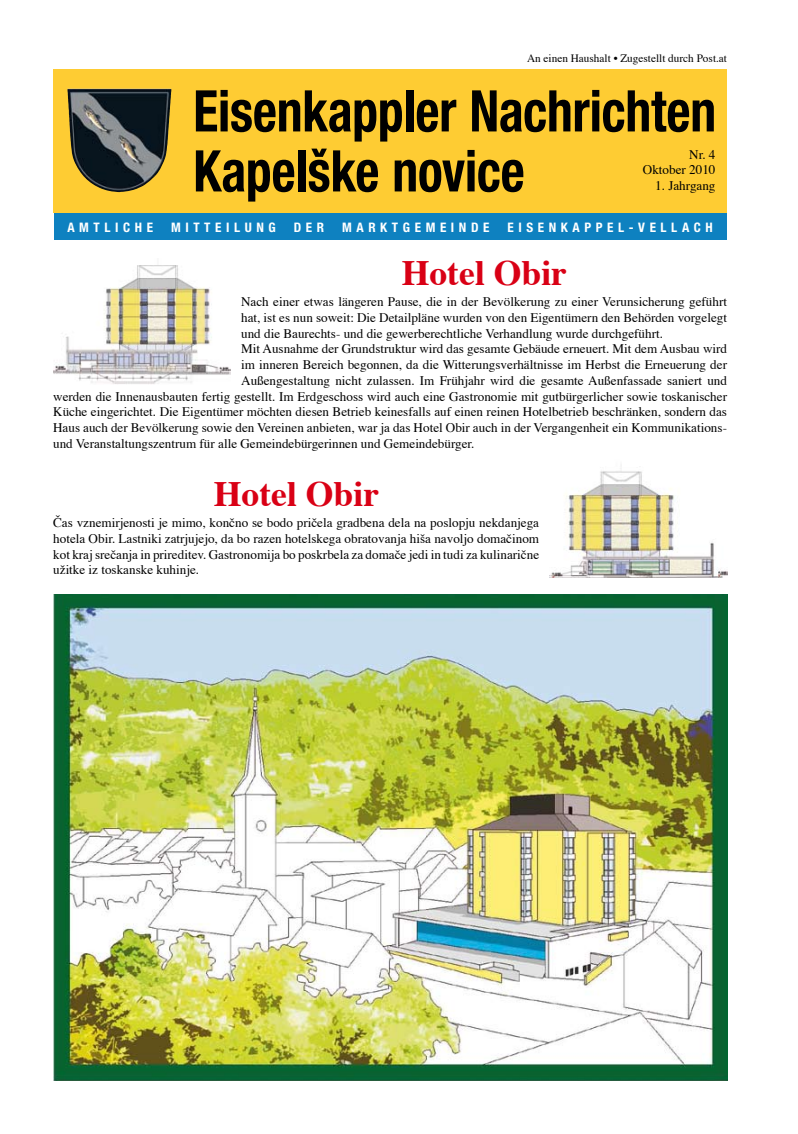
<style>
.page{position:relative;width:798px;height:1134px;background:#fff}
.page>*{position:absolute;margin:0;border:0;box-sizing:border-box;transform-origin:0 0}
.t1{font:700 condensed 57.5px/60px "Helvetica Neue";letter-spacing:-.005em;color:#000;scale:.9 1}
.t2{font:700 35.62px "Times CE";color:#d90015}
.t3{font:13.12px/15.8px "Times CE";color:#000;text-align:right}
.t4{font:700 condensed 13.12px "Helvetica Neue";letter-spacing:.35em;color:#fff}
.t5{font:11.25px "Times CE";color:#000}
</style>
<div class="page">
<div style="left:54px;top:211px;width:672px;height:29px;background:#0e81c0"></div>
<div style="left:53px;top:69px;width:673px;height:143px;background:#fecc33"></div>
<img style="left:67px;top:89px;width:104px;height:103px">
<img style="left:549px;top:465px;width:177px;height:112px">
<img style="left:53px;top:265px;width:177px;height:119px">
<img style="left:53px;top:594px;width:673px;height:487px">
<p class="t5" style="left:527px;top:51px;width:201px">An einen Haushalt • Zugestellt durch Post.at</p>
<h1 class="t1" style="left:193px;top:80px;width:582px">Eisenkappler Nachrichten<br>Kapelške novice</h1>
<p class="t3" style="left:642px;top:147px;width:74px">Nr. 4<br>Oktober 2010</p>
<p class="t3" style="left:655px;top:179px;width:62px">1. Jahrgang</p>
<p class="t4" style="left:67px;top:219px;width:87px">AMTLICHE</p>
<p class="t4" style="left:171px;top:219px;width:106px">MITTEILUNG</p>
<p class="t4" style="left:294px;top:219px;width:32px">DER</p>
<p class="t4" style="left:342px;top:219px;width:149px">MARKTGEMEINDE</p>
<p class="t4" style="left:507px;top:219px;width:207px">EISENKAPPEL-VELLACH</p>
<h2 class="t2" style="left:401px;top:250px;width:167px">Hotel Obir</h2>
<p class="t3" style="left:241px;top:295px;width:487px">Nach einer etwas längeren Pause, die in der Bevölkerung zu einer Verunsicherung geführt</p>
<p class="t3" style="left:241px;top:310px;width:487px">hat, ist es nun soweit: Die Detailpläne wurden von den Eigentümern den Behörden vorgelegt</p>
<p class="t3" style="left:241px;top:326px;width:423px">und die Baurechts- und die gewerberechtliche Verhandlung wurde durchgeführt.</p>
<p class="t3" style="left:241px;top:342px;width:487px">Mit Ausnahme der Grundstruktur wird das gesamte Gebäude erneuert. Mit dem Ausbau wird</p>
<p class="t3" style="left:241px;top:358px;width:487px">im inneren Bereich begonnen, da die Witterungsverhältnisse im Herbst die Erneuerung der</p>
<p class="t3" style="left:241px;top:373px;width:487px">Außengestaltung nicht zulassen. Im Frühjahr wird die gesamte Außenfassade saniert und</p>
<p class="t3" style="left:53px;top:389px;width:675px">werden die Innenausbauten fertig gestellt. Im Erdgeschoss wird auch eine Gastronomie mit gutbürgerlicher sowie toskanischer</p>
<p class="t3" style="left:53px;top:405px;width:675px">Küche eingerichtet. Die Eigentümer möchten diesen Betrieb keinesfalls auf einen reinen Hotelbetrieb beschränken, sondern das</p>
<p class="t3" style="left:53px;top:421px;width:675px">Haus auch der Bevölkerung sowie den Vereinen anbieten, war ja das Hotel Obir auch in der Vergangenheit ein Kommunikations-</p>
<p class="t3" style="left:53px;top:436px;width:422px">und Veranstaltungszentrum für alle Gemeindebürgerinnen und Gemeindebürger.</p>
<h2 class="t2" style="left:214px;top:471px;width:167px">Hotel Obir</h2>
<p class="t3" style="left:53px;top:516px;width:487px;text-align:justify">Čas vznemirjenosti je mimo, končno se bodo pričela gradbena dela na poslopju nekdanjega hotela Obir. Lastniki zatrjujejo, da bo razen hotelskega obratovanja hiša navoljo domačinom kot kraj srečanja in prireditev. Gastronomija bo poskrbela za domače jedi in tudi za kulinarične užitke iz toskanske kuhinje.</p>
</div>
